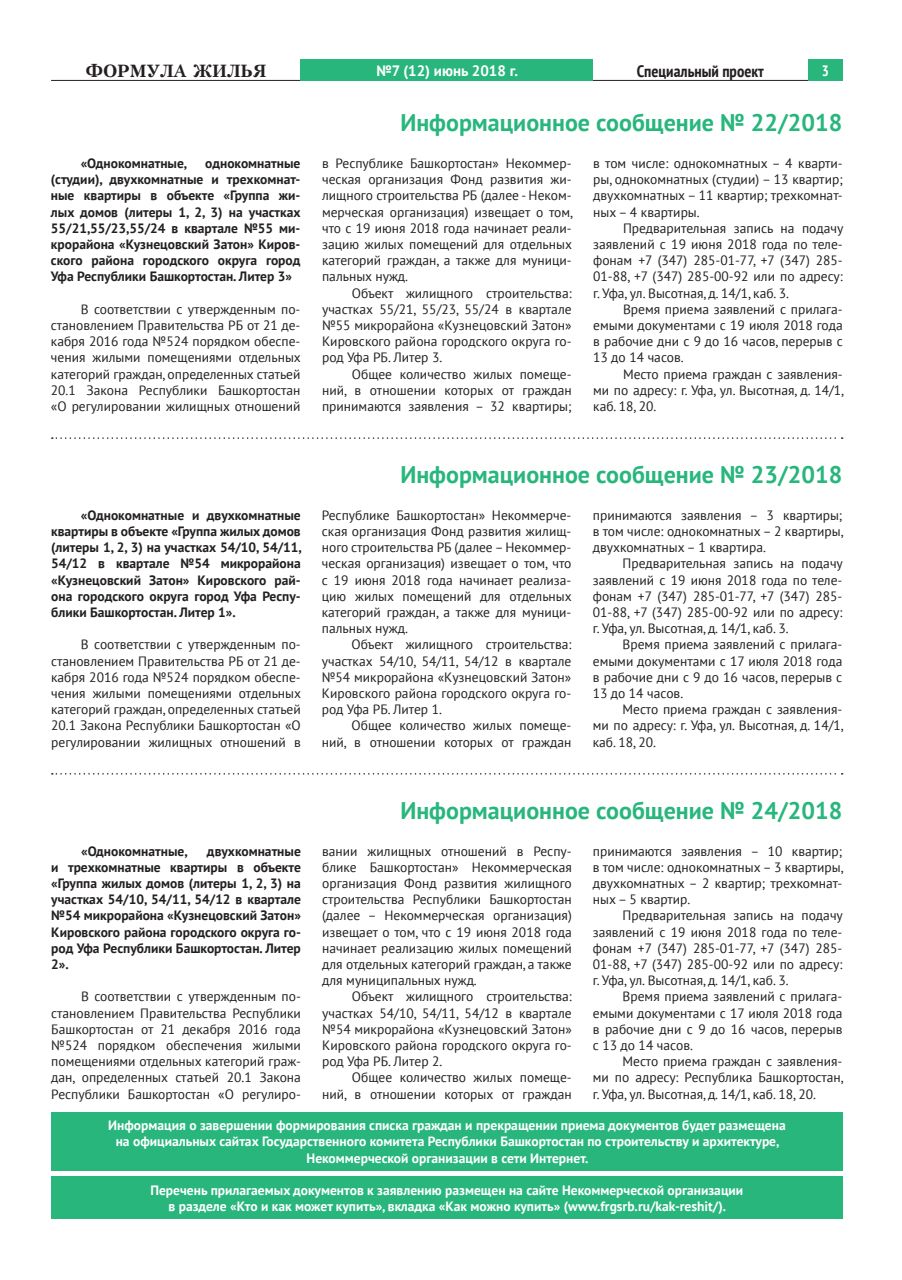
<style>
.page{position:relative;width:902px;height:1280px;background:#fff}
.page>*{position:absolute;margin:0;border:0;box-sizing:border-box;transform-origin:0 0}
.t1{font:700 24px "PT Sans";color:#28b67d}
.t2{font:17.55px "Petersburg Bold Cyrillic";color:#231f20}
.t3{font:700 condensed 16.5px "PT Sans";color:#231f20}
.t4{font:700 15px "PT Sans";color:#fff}
.t5{font:700 condensed 15px "PT Sans";color:#fff}
.t6{font:13.5px/16.2px "PT Sans";color:#231f20;text-align:justify}
.t7{font:700 13.5px/16.2px "PT Sans";color:#231f20;text-align:justify}
.t8{font:700 13.5px/16.2px "PT Sans";color:#fff;text-align:center}
</style>
<div class="page">
<hr style="left:51px;top:80px;width:791px;height:1px;background:#231f20">
<div style="left:300px;top:60px;width:292px;height:21px;background:#28b67d"></div>
<div style="left:808px;top:60px;width:34px;height:21px;background:#28b67d"></div>
<div style="left:51px;top:1177px;width:791px;height:42px;background:#28b67d"></div>
<svg style="left:52px;top:437px;width:790px;height:2px"></svg>
<svg style="left:52px;top:773px;width:790px;height:1px"></svg>
<div style="left:51px;top:1112px;width:791px;height:58px;background:#28b67d"></div>
<p class="t2" style="left:85px;top:61px;width:182px">ФОРМУЛА ЖИЛЬЯ</p>
<p class="t4" style="left:376px;top:61px;width:143px">№7 (12) июнь 2018 г.</p>
<p class="t3" style="left:636px;top:61px;width:129px">Специальный проект</p>
<p class="t5" style="left:821px;top:61px;width:9px">3</p>
<h1 class="t1" style="left:400px;top:107px;width:443px">Информационное сообщение № 22/2018</h1>
<p class="t7" style="left:81px;top:155px;width:108px">«Однокомнатные,</p>
<p class="t7" style="left:51px;top:155px;width:251px;text-indent:154px">однокомнатные (студии), двухкомнатные и трехкомнат&shy;ные квартиры в объекте «Группа жи&shy;лых домов (литеры 1, 2, 3) на участках 55/21,55/23,55/24 в квартале №55 ми&shy;крорайона «Кузнецовский Затон» Киров&shy;ского района городского округа город Уфа Республики Башкортостан. Литер 3»</p>
<p class="t6" style="left:51px;top:301px;width:251px;text-indent:30px">В соответствии с утвержденным по&shy;становлением Правительства РБ от 21 де&shy;кабря 2016 года №524 порядком обеспе&shy;чения жилыми помещениями отдельных категорий граждан, определенных статьей 20.1 Закона Республики Башкортостан «О регулировании жилищных отношений</p>
<p class="t6" style="left:322px;top:155px;width:252px">в Республике Башкортостан» Некоммер&shy;ческая организация Фонд развития жи&shy;лищного строительства РБ (далее - Неком&shy;мерческая организация) извещает о том, что с 19 июня 2018 года начинает реали&shy;зацию жилых помещений для отдельных категорий граждан, а также для муници&shy;пальных нужд.</p>
<p class="t6" style="left:322px;top:284px;width:251px;text-indent:30px">Объект жилищного строительства: участках 55/21, 55/23, 55/24 в квартале №55 микрорайона «Кузнецовский Затон» Кировского района городского округа го&shy;род Уфа РБ. Литер 3.</p>
<p class="t6" style="left:322px;top:365px;width:251px;text-indent:30px">Общее количество жилых помеще&shy;ний, в отношении которых от граждан принимаются заявления – 32 квартиры;</p>
<p class="t6" style="left:593px;top:155px;width:251px">в том числе: однокомнатных – 4 кварти&shy;ры, однокомнатных (студии) – 13 квартир; двухкомнатных – 11 квартир; трехкомнат&shy;ных – 4 квартиры.</p>
<p class="t6" style="left:593px;top:220px;width:251px;text-indent:30px">Предварительная запись на подачу заявлений с 19 июня 2018 года по теле&shy;фонам +7 (347) 285-01-77, +7 (347) 285- 01-88, +7 (347) 285-00-92 или по адресу: г. Уфа, ул. Высотная, д. 14/1, каб. 3.</p>
<p class="t6" style="left:593px;top:301px;width:251px;text-indent:30px">Время приема заявлений с прилага&shy;емыми документами с 19 июля 2018 года в рабочие дни с 9 до 16 часов, перерыв с 13 до 14 часов.</p>
<p class="t6" style="left:593px;top:365px;width:252px;text-indent:30px">Место приема граждан с заявления&shy;ми по адресу: г. Уфа, ул. Высотная, д. 14/1, каб. 18, 20.</p>
<p class="t7" style="left:51px;top:507px;width:252px;text-indent:30px">«Однокомнатные и двухкомнатные квартиры в объекте «Группа жилых домов (литеры 1, 2, 3) на участках 54/10, 54/11, 54/12 в квартале №54 микрорайона «Кузнецовский Затон» Кировского рай&shy;она городского округа город Уфа Респу&shy;блики Башкортостан. Литер 1».</p>
<p class="t6" style="left:51px;top:636px;width:251px;text-indent:30px">В соответствии с утвержденным по&shy;становлением Правительства РБ от 21 де&shy;кабря 2016 года №524 порядком обеспе&shy;чения жилыми помещениями отдельных категорий граждан, определенных статьей 20.1 Закона Республики Башкортостан «О регулировании жилищных отношений в</p>
<h1 class="t1" style="left:400px;top:459px;width:443px">Информационное сообщение № 23/2018</h1>
<p class="t6" style="left:322px;top:507px;width:251px">Республике Башкортостан» Некоммерче&shy;ская организация Фонд развития жилищ&shy;ного строительства РБ (далее – Некоммер&shy;ческая организация) извещает о том, что с 19 июня 2018 года начинает реализа&shy;цию жилых помещений для отдельных категорий граждан, а также для муници&shy;пальных нужд.</p>
<p class="t6" style="left:322px;top:636px;width:251px;text-indent:30px">Объект жилищного строительства: участках 54/10, 54/11, 54/12 в квартале №54 микрорайона «Кузнецовский Затон» Кировского района городского округа го&shy;род Уфа РБ. Литер 1.</p>
<p class="t6" style="left:322px;top:717px;width:251px;text-align:right">Общее количество жилых помеще-<br>ний, в отношении которых от граждан</p>
<p class="t6" style="left:592px;top:507px;width:252px">принимаются заявления – 3 квартиры; в том числе: однокомнатных – 2 квартиры, двухкомнатных – 1 квартира.</p>
<p class="t6" style="left:592px;top:555px;width:251px;text-indent:30px">Предварительная запись на подачу заявлений с 19 июня 2018 года по теле&shy;фонам +7 (347) 285-01-77, +7 (347) 285- 01-88, +7 (347) 285-00-92 или по адресу: г. Уфа, ул. Высотная, д. 14/1, каб. 3.</p>
<p class="t6" style="left:592px;top:636px;width:251px;text-indent:30px">Время приема заявлений с прилага&shy;емыми документами с 17 июля 2018 года в рабочие дни с 9 до 16 часов, перерыв с 13 до 14 часов.</p>
<p class="t6" style="left:592px;top:701px;width:252px;text-indent:30px">Место приема граждан с заявления&shy;ми по адресу: г. Уфа, ул. Высотная, д. 14/1, каб. 18, 20.</p>
<h1 class="t1" style="left:400px;top:795px;width:443px">Информационное сообщение № 24/2018</h1>
<p class="t7" style="left:81px;top:842px;width:108px">«Однокомнатные,</p>
<p class="t6" style="left:592px;top:842px;width:252px">принимаются заявления – 10 квартир; в том числе: однокомнатных – 3 квартиры, двухкомнатных – 2 квартир; трехкомнат&shy;ных – 5 квартир.</p>
<p class="t6" style="left:592px;top:907px;width:251px;text-indent:30px">Предварительная запись на подачу заявлений с 19 июня 2018 года по теле&shy;фонам +7 (347) 285-01-77, +7 (347) 285- 01-88, +7 (347) 285-00-92 или по адресу: г. Уфа, ул. Высотная, д. 14/1, каб. 3.</p>
<p class="t6" style="left:592px;top:988px;width:251px;text-indent:30px">Время приема заявлений с прилага&shy;емыми документами с 17 июля 2018 года в рабочие дни с 9 до 16 часов, перерыв с 13 до 14 часов.</p>
<p class="t6" style="left:592px;top:1053px;width:252px;text-indent:30px">Место приема граждан с заявления&shy;ми по адресу: Республика Башкортостан, г. Уфа, ул. Высотная, д. 14/1, каб. 18, 20.</p>
<p class="t8" style="left:108px;top:1117px;width:679px">Информация о завершении формирования списка граждан и прекращении приема документов будет размещена на официальных сайтах Государственного комитета Республики Башкортостан по строительству и архитектуре,<br>Некоммерческой организации в сети Интернет.</p>
<p class="t6" style="left:322px;top:842px;width:251px">вании жилищных отношений в Респу&shy;блике Башкортостан» Некоммерческая организация Фонд развития жилищного строительства Республики Башкортостан (далее – Некоммерческая организация) извещает о том, что с 19 июня 2018 года начинает реализацию жилых помещений для отдельных категорий граждан, а также для муниципальных нужд.</p>
<p class="t6" style="left:322px;top:988px;width:251px;text-indent:30px">Объект жилищного строительства: участках 54/10, 54/11, 54/12 в квартале №54 микрорайона «Кузнецовский Затон» Кировского района городского округа го&shy;род Уфа РБ. Литер 2.</p>
<p class="t6" style="left:322px;top:1069px;width:251px;text-align:right">Общее количество жилых помеще-<br>ний, в отношении которых от граждан</p>
<p class="t7" style="left:51px;top:842px;width:251px;text-indent:156px">двухкомнатные и трехкомнатные квартиры в объекте «Группа жилых домов (литеры 1, 2, 3) на участках 54/10, 54/11, 54/12 в квартале №54 микрорайона «Кузнецовский Затон» Кировского района городского округа го&shy;род Уфа Республики Башкортостан. Литер 2».</p>
<p class="t6" style="left:51px;top:988px;width:251px;text-indent:30px">В соответствии с утвержденным по&shy;становлением Правительства Республики Башкортостан от 21 декабря 2016 года №524 порядком обеспечения жилыми помещениями отдельных категорий граж&shy;дан, определенных статьей 20.1 Закона Республики Башкортостан «О регулиро-</p>
<p class="t8" style="left:150px;top:1181px;width:594px">Перечень прилагаемых документов к заявлению размещен на сайте Некоммерческой организации в разделе «Кто и как может купить», вкладка «Как можно купить» (www.frgsrb.ru/kak-reshit/).</p>
</div>
